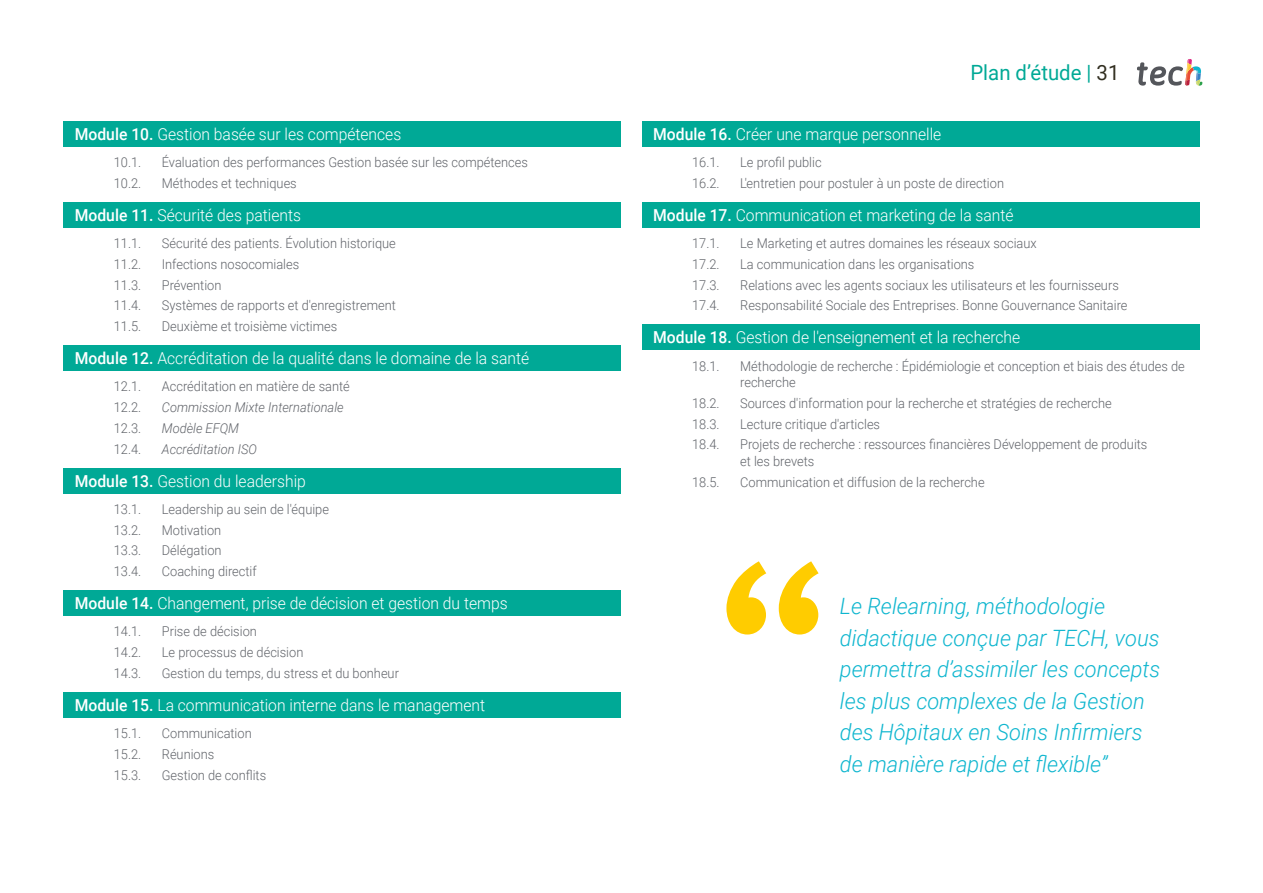
<style>
.page{position:relative;width:1263px;height:893px;background:#fff}
.page>*{position:absolute;margin:0;border:0;box-sizing:border-box;transform-origin:0 0}
.t1{font:italic 300 22.5px/31.5px "Roboto";color:#0fb6cf}
.t2{font:21px "Roboto";color:#00a996}
.t3{font:300 16.5px "Roboto";color:#fff;scale:.95 1}
.t4{font:300 13.5px/16.5px "Roboto";color:#61646a;scale:.95 1}
.t5{font:italic 300 13.5px "Roboto";color:#61646a;scale:.95 1}
.s1{font-weight:500}
.s2{color:#312e20}
</style>
<div class="page">
<svg style="left:1137px;top:59px;width:65px;height:27px"></svg>
<div style="left:64px;top:121px;width:557px;height:25px;background:#00a996"></div>
<div style="left:64px;top:202px;width:557px;height:25px;background:#00a996"></div>
<div style="left:64px;top:345px;width:557px;height:25px;background:#00a996"></div>
<div style="left:64px;top:468px;width:557px;height:25px;background:#00a996"></div>
<div style="left:64px;top:590px;width:557px;height:25px;background:#00a996"></div>
<div style="left:64px;top:692px;width:557px;height:25px;background:#00a996"></div>
<div style="left:642px;top:121px;width:557px;height:25px;background:#00a996"></div>
<div style="left:642px;top:202px;width:557px;height:25px;background:#00a996"></div>
<div style="left:642px;top:325px;width:557px;height:25px;background:#00a996"></div>
<svg style="left:726px;top:561px;width:92px;height:73px"></svg>
<p class="t3" style="left:75px;top:123px;width:345px"><span class="s1">Module 10.</span> Gestion basée sur les compétences</p>
<p class="t4" style="left:114px;top:154px;width:30px">10.1.</p>
<p class="t4" style="left:162px;top:154px;width:387px">Évaluation des performances Gestion basée sur les compétences</p>
<p class="t4" style="left:114px;top:174px;width:30px">10.2.</p>
<p class="t4" style="left:162px;top:174px;width:144px">Méthodes et techniques</p>
<p class="t3" style="left:75px;top:204px;width:240px"><span class="s1">Module 11.</span> Sécurité des patients</p>
<p class="t4" style="left:114px;top:235px;width:30px">11.1.</p>
<p class="t4" style="left:162px;top:235px;width:248px">Sécurité des patients. Évolution historique</p>
<p class="t4" style="left:114px;top:255px;width:30px">11.2.</p>
<p class="t4" style="left:162px;top:255px;width:146px">Infections nosocomiales</p>
<p class="t4" style="left:114px;top:276px;width:30px">11.3.</p>
<p class="t4" style="left:162px;top:276px;width:64px">Prévention</p>
<p class="t4" style="left:114px;top:297px;width:30px">11.4.</p>
<p class="t4" style="left:162px;top:297px;width:248px">Systèmes de rapports et d'enregistrement</p>
<p class="t4" style="left:114px;top:318px;width:30px">11.5.</p>
<p class="t4" style="left:162px;top:318px;width:186px">Deuxième et troisième victimes</p>
<p class="t3" style="left:75px;top:347px;width:480px"><span class="s1">Module 12.</span> Accréditation de la qualité dans le domaine de la santé</p>
<p class="t4" style="left:114px;top:378px;width:30px">12.1.</p>
<p class="t4" style="left:162px;top:378px;width:199px">Accréditation en matière de santé</p>
<p class="t4" style="left:114px;top:399px;width:30px">12.2.</p>
<p class="t5" style="left:162px;top:398px;width:193px">Commission Mixte Internationale</p>
<p class="t4" style="left:114px;top:419px;width:30px">12.3.</p>
<p class="t5" style="left:162px;top:419px;width:83px">Modèle EFQM</p>
<p class="t4" style="left:114px;top:440px;width:30px">12.4.</p>
<p class="t5" style="left:162px;top:439px;width:102px">Accréditation ISO</p>
<p class="t3" style="left:75px;top:469px;width:245px"><span class="s1">Module 13.</span> Gestion du leadership</p>
<p class="t4" style="left:114px;top:500px;width:30px">13.1.</p>
<p class="t4" style="left:162px;top:500px;width:177px">Leadership au sein de l'équipe</p>
<p class="t4" style="left:114px;top:521px;width:30px">13.2.</p>
<p class="t4" style="left:162px;top:521px;width:64px">Motivation</p>
<p class="t4" style="left:114px;top:542px;width:30px">13.3.</p>
<p class="t4" style="left:162px;top:542px;width:64px">Délégation</p>
<p class="t4" style="left:114px;top:563px;width:30px">13.4.</p>
<p class="t4" style="left:162px;top:563px;width:101px">Coaching directif</p>
<p class="t3" style="left:75px;top:592px;width:457px"><span class="s1">Module 14.</span> Changement, prise de décision et gestion du temps</p>
<p class="t4" style="left:114px;top:623px;width:30px">14.1.</p>
<p class="t4" style="left:162px;top:623px;width:102px">Prise de décision</p>
<p class="t4" style="left:114px;top:644px;width:30px">14.2.</p>
<p class="t4" style="left:162px;top:644px;width:150px">Le processus de décision</p>
<p class="t4" style="left:114px;top:664px;width:30px">14.3.</p>
<p class="t4" style="left:162px;top:664px;width:251px">Gestion du temps, du stress et du bonheur</p>
<p class="t3" style="left:75px;top:694px;width:433px"><span class="s1">Module 15.</span> La communication interne dans le management</p>
<p class="t4" style="left:114px;top:725px;width:30px">15.1.</p>
<p class="t4" style="left:162px;top:725px;width:96px">Communication</p>
<p class="t4" style="left:114px;top:745px;width:30px">15.2.</p>
<p class="t4" style="left:162px;top:745px;width:57px">Réunions</p>
<p class="t4" style="left:114px;top:766px;width:30px">15.3.</p>
<p class="t4" style="left:162px;top:766px;width:111px">Gestion de conflits</p>
<h2 class="t2" style="left:970px;top:57px;width:151px">Plan d’étude | <span class="s2">31</span></h2>
<p class="t3" style="left:653px;top:123px;width:305px"><span class="s1">Module 16.</span> Créer une marque personnelle</p>
<p class="t4" style="left:692px;top:154px;width:30px">16.1.</p>
<p class="t4" style="left:740px;top:154px;width:87px">Le profil public</p>
<p class="t4" style="left:692px;top:174px;width:30px">16.2.</p>
<p class="t4" style="left:740px;top:174px;width:279px">L'entretien pour postuler à un poste de direction</p>
<p class="t3" style="left:653px;top:204px;width:381px"><span class="s1">Module 17.</span> Communication et marketing de la santé</p>
<p class="t4" style="left:692px;top:235px;width:30px">17.1.</p>
<p class="t4" style="left:740px;top:235px;width:314px">Le Marketing et autres domaines les réseaux sociaux</p>
<p class="t4" style="left:692px;top:255px;width:30px">17.2.</p>
<p class="t4" style="left:740px;top:255px;width:248px">La communication dans les organisations</p>
<p class="t4" style="left:692px;top:276px;width:30px">17.3.</p>
<p class="t4" style="left:740px;top:276px;width:400px">Relations avec les agents sociaux les utilisateurs et les fournisseurs</p>
<p class="t4" style="left:692px;top:297px;width:30px">17.4.</p>
<p class="t4" style="left:740px;top:297px;width:409px">Responsabilité Sociale des Entreprises. Bonne Gouvernance Sanitaire</p>
<p class="t3" style="left:653px;top:326px;width:388px"><span class="s1">Module 18.</span> Gestion de l'enseignement et la recherche</p>
<p class="t4" style="left:692px;top:357px;width:30px">18.1.</p>
<p class="t4" style="left:740px;top:357px;width:470px">Méthodologie de recherche : Épidémiologie et conception et biais des études de recherche</p>
<p class="t4" style="left:692px;top:394px;width:30px">18.2.</p>
<p class="t4" style="left:740px;top:394px;width:393px">Sources d'information pour la recherche et stratégies de recherche</p>
<p class="t4" style="left:692px;top:415px;width:30px">18.3.</p>
<p class="t4" style="left:740px;top:415px;width:149px">Lecture critique d'articles</p>
<p class="t4" style="left:692px;top:436px;width:30px">18.4.</p>
<p class="t4" style="left:740px;top:436px;width:430px">Projets de recherche : ressources financières Développement de produits et les brevets</p>
<p class="t4" style="left:692px;top:473px;width:30px">18.5.</p>
<p class="t4" style="left:740px;top:473px;width:259px">Communication et diffusion de la recherche</p>
<h1 class="t1" style="left:840px;top:590px;width:322px">Le Relearning, méthodologie didactique conçue par TECH, vous permettra d’assimiler les concepts les plus complexes de la Gestion des Hôpitaux en Soins Infirmiers de manière rapide et flexible”</h1>
</div>
